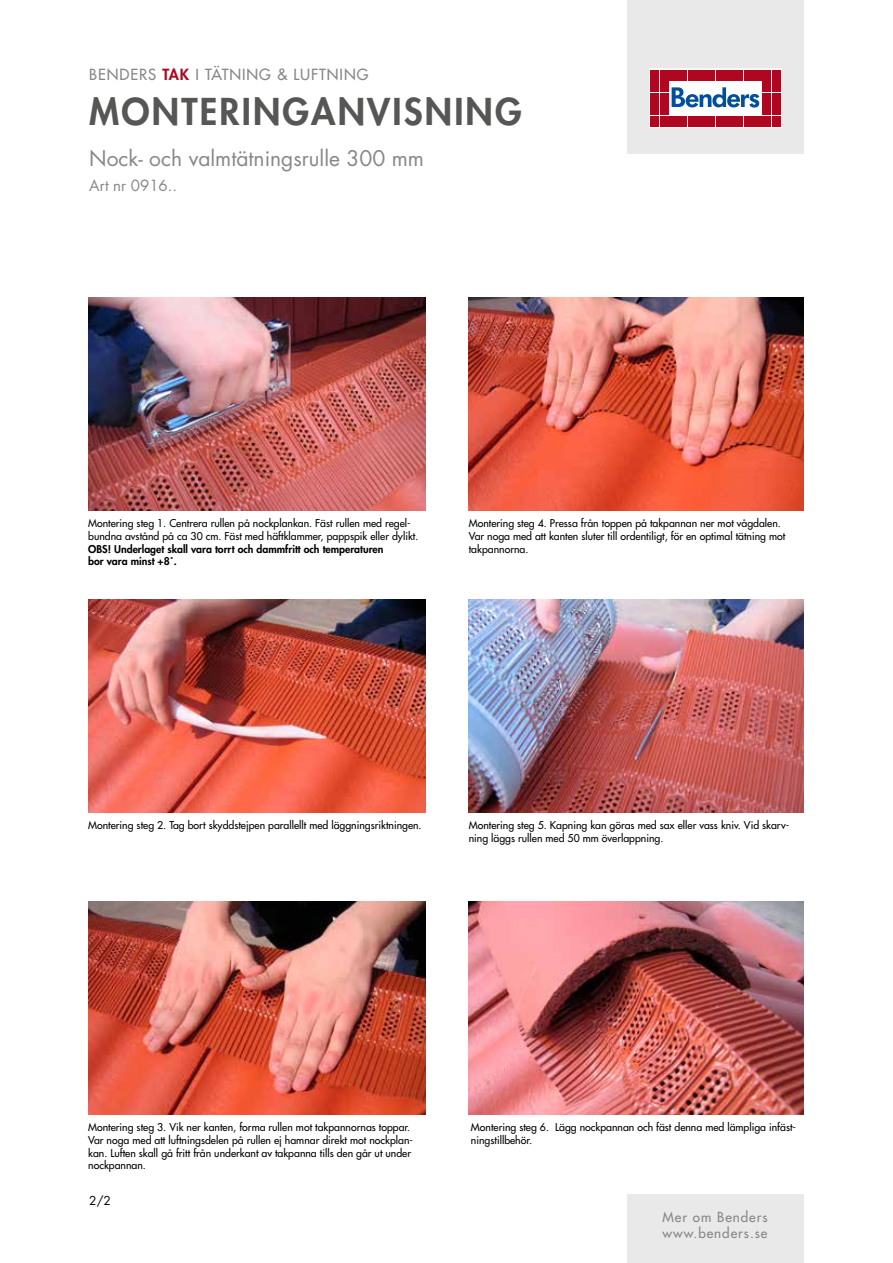
<style>
.page{position:relative;width:893px;height:1263px;background:#fff}
.page>*{position:absolute;margin:0;border:0;box-sizing:border-box;transform-origin:0 0}
.t1{font:800 36px "Futura Std";letter-spacing:.06em;color:#565655}
.t2{font:21px "Futura Std";color:#868786}
.t3{font:500 15px "Futura Std";letter-spacing:.06em;color:#868786}
.t4{font:15px "Futura Std";color:#868786}
.t5{font:500 13.5px/16.2px "Futura Std";letter-spacing:.07em;color:#868786}
.t6{font:12px "Futura Std";color:#000}
.t7{font:500 10.5px/12.6px "Futura Std";color:#000}
.t8{font:800 10.5px/12.6px "Futura Std";color:#000}
.s1{font-weight:800;color:#ae071f}
</style>
<div class="page">
<div style="left:627px;top:0;width:177px;height:153px;background:#e9e9e9"></div>
<svg style="left:649px;top:69px;width:132px;height:59px;background:#eac2c8"></svg>
<div style="left:651px;top:70px;width:8px;height:10px;background:#ae071f"></div>
<div style="left:660px;top:70px;width:8px;height:10px;background:#ae071f"></div>
<div style="left:651px;top:81px;width:8px;height:11px;background:#ae071f"></div>
<div style="left:660px;top:81px;width:8px;height:11px;background:#ae071f"></div>
<div style="left:651px;top:93px;width:8px;height:10px;background:#ae071f"></div>
<div style="left:660px;top:93px;width:8px;height:10px;background:#ae071f"></div>
<div style="left:651px;top:104px;width:8px;height:11px;background:#ae071f"></div>
<div style="left:660px;top:104px;width:8px;height:11px;background:#ae071f"></div>
<div style="left:651px;top:116px;width:8px;height:10px;background:#ae071f"></div>
<div style="left:660px;top:116px;width:8px;height:10px;background:#ae071f"></div>
<div style="left:669px;top:70px;width:8px;height:10px;background:#ae071f"></div>
<div style="left:679px;top:70px;width:8px;height:10px;background:#ae071f"></div>
<div style="left:688px;top:70px;width:8px;height:10px;background:#ae071f"></div>
<div style="left:697px;top:70px;width:9px;height:10px;background:#ae071f"></div>
<div style="left:707px;top:70px;width:8px;height:10px;background:#ae071f"></div>
<div style="left:716px;top:70px;width:8px;height:10px;background:#ae071f"></div>
<div style="left:725px;top:70px;width:9px;height:10px;background:#ae071f"></div>
<div style="left:735px;top:70px;width:8px;height:10px;background:#ae071f"></div>
<div style="left:744px;top:70px;width:8px;height:10px;background:#ae071f"></div>
<div style="left:753px;top:70px;width:9px;height:10px;background:#ae071f"></div>
<div style="left:669px;top:116px;width:8px;height:10px;background:#ae071f"></div>
<div style="left:679px;top:116px;width:8px;height:10px;background:#ae071f"></div>
<div style="left:688px;top:116px;width:8px;height:10px;background:#ae071f"></div>
<div style="left:697px;top:116px;width:9px;height:10px;background:#ae071f"></div>
<div style="left:707px;top:116px;width:8px;height:10px;background:#ae071f"></div>
<div style="left:716px;top:116px;width:8px;height:10px;background:#ae071f"></div>
<div style="left:725px;top:116px;width:9px;height:10px;background:#ae071f"></div>
<div style="left:735px;top:116px;width:8px;height:10px;background:#ae071f"></div>
<div style="left:744px;top:116px;width:8px;height:10px;background:#ae071f"></div>
<div style="left:753px;top:116px;width:9px;height:10px;background:#ae071f"></div>
<div style="left:763px;top:70px;width:8px;height:10px;background:#ae071f"></div>
<div style="left:772px;top:70px;width:8px;height:10px;background:#ae071f"></div>
<div style="left:763px;top:81px;width:8px;height:11px;background:#ae071f"></div>
<div style="left:772px;top:81px;width:8px;height:11px;background:#ae071f"></div>
<div style="left:763px;top:93px;width:8px;height:10px;background:#ae071f"></div>
<div style="left:772px;top:93px;width:8px;height:10px;background:#ae071f"></div>
<div style="left:763px;top:104px;width:8px;height:11px;background:#ae071f"></div>
<div style="left:772px;top:104px;width:8px;height:11px;background:#ae071f"></div>
<div style="left:763px;top:116px;width:8px;height:10px;background:#ae071f"></div>
<div style="left:772px;top:116px;width:8px;height:10px;background:#ae071f"></div>
<svg style="left:672px;top:87px;width:87px;height:21px;background:#8fb1d4"></svg>
<div style="left:627px;top:1195px;width:177px;height:68px;background:#e9e9e9"></div>
<img style="left:469px;top:901px;width:335px;height:213px">
<img style="left:88px;top:901px;width:337px;height:213px">
<img style="left:469px;top:600px;width:335px;height:212px">
<img style="left:88px;top:600px;width:337px;height:212px">
<img style="left:469px;top:298px;width:335px;height:212px">
<img style="left:88px;top:298px;width:337px;height:212px">
<h3 class="t3" style="left:89px;top:65px;width:281px">BENDERS <span class="s1">TAK</span> I TÄTNING &amp; LUFTNING</h3>
<h1 class="t1" style="left:89px;top:89px;width:434px">MONTERINGANVISNING</h1>
<h2 class="t2" style="left:89px;top:145px;width:336px">Nock- och valmtätningsrulle 300 mm</h2>
<h3 class="t4" style="left:89px;top:176px;width:89px">Art nr 0916..</h3>
<p class="t7" style="left:88px;top:517px;width:332px">Montering steg 1. Centrera rullen på nockplankan. Fäst rullen med regel&shy;bundna avstånd på ca 30 cm. Fäst med häftklammer, pappspik eller dylikt.</p>
<p class="t8" style="left:88px;top:542px;width:297px">OBS! Underlaget skall vara torrt och dammfritt och temperaturen bor vara minst +8˚.</p>
<p class="t7" style="left:469px;top:517px;width:318px">Montering steg 4. Pressa från toppen på takpannan ner mot vågdalen.<br>Var noga med att kanten sluter till ordentiligt, för en optimal tätning mot takpannorna.</p>
<p class="t7" style="left:88px;top:819px;width:335px">Montering steg 2. Tag bort skyddstejpen parallellt med läggningsriktningen.</p>
<p class="t7" style="left:469px;top:819px;width:322px">Montering steg 5. Kapning kan göras med sax eller vass kniv. Vid skarv&shy;ning läggs rullen med 50 mm överlappning.</p>
<p class="t7" style="left:88px;top:1121px;width:326px">Montering steg 3. Vik ner kanten, forma rullen mot takpannornas toppar.<br>Var noga med att luftningsdelen på rullen ej hamnar direkt mot nockplan&shy;kan. Luften skall gå fritt från underkant av takpanna tills den går ut under nockpannan.</p>
<p class="t6" style="left:89px;top:1193px;width:23px">2/2</p>
<p class="t7" style="left:471px;top:1121px;width:327px">Montering steg 6. Lägg nockpannan och fäst denna med lämpliga infäst&shy;ningstillbehör.</p>
<p class="t5" style="left:662px;top:1209px;width:107px">Mer om Benders www.benders.se</p>
</div>
